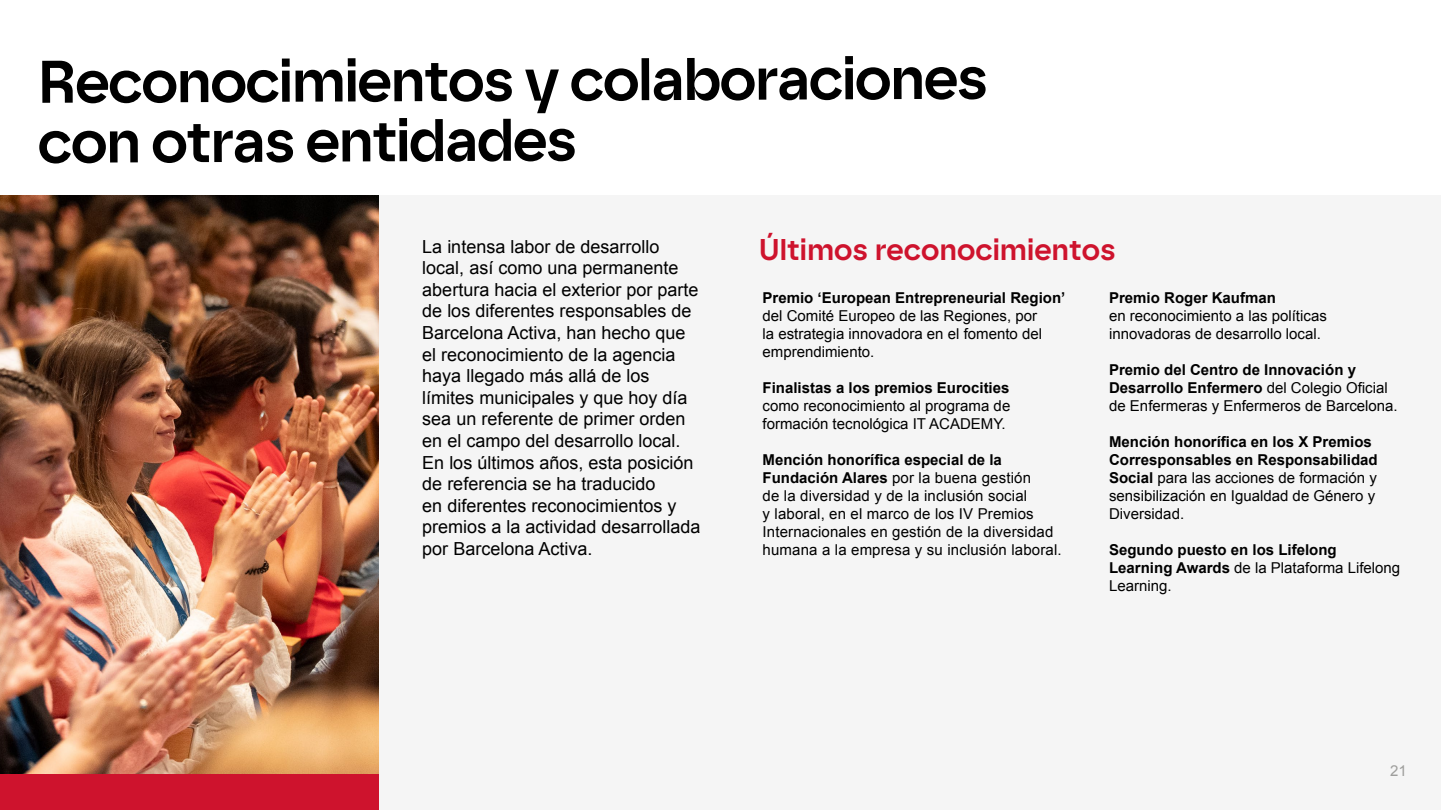
<style>
.page{position:relative;width:1441px;height:810px;background:#fff}
.page>*{position:absolute;margin:0;border:0;box-sizing:border-box;transform-origin:0 0}
.t1{font:600 60px "Safiro";letter-spacing:-.03em;color:#000}
.Secció___Titol_N2{font:600 30px "Safiro";color:#ce132d}
.Text___Destacat{font:18px/21.6px "Arial";color:#000}
.Text___Normal{font:15px/18px "Arial";color:#000}
.Text___Normal-2{font:700 15px "Arial";color:#000}
.t2{font:15px "Arial";color:#9e9e9c}
.s1{font-weight:700}
</style>
<div class="page">
<div style="left:0;top:196px;width:1440px;height:614px;background:#f5f5f5"></div>
<img style="left:0;top:196px;width:378px;height:579px">
<div style="left:0;top:775px;width:378px;height:35px;background:#ce132d"></div>
<p class="t1" style="left:37px;top:44px;width:952px">Reconocimientos y colaboraciones</p>
<p class="t1" style="left:38px;top:105px;width:541px">con otras entidades</p>
<p class="Text___Destacat" style="left:422px;top:236px;width:280px">La intensa labor de desarrollo local, así como una permanente abertura hacia el exterior por parte de los diferentes responsables de<br>Barcelona Activa, han hecho que el reconocimiento de la agencia haya llegado más allá de los límites municipales y que hoy día sea un referente de primer orden en el campo del desarrollo local.<br>En los últimos años, esta posición de referencia se ha traducido<br>en diferentes reconocimientos y premios a la actividad desarrollada por Barcelona Activa.</p>
<p class="Secció___Titol_N2" style="left:758px;top:231px;width:358px">Últimos reconocimientos</p>
<p class="Text___Normal" style="left:1108px;top:288px;width:219px"><span class="s1">Premio Roger Kaufman<br></span>en reconocimiento a las políticas innovadoras de desarrollo local.</p>
<p class="Text___Normal-2" style="left:1108px;top:359px;width:248px">Premio del Centro de Innovación y</p>
<p class="Text___Normal" style="left:1108px;top:378px;width:290px"><span class="s1">Desarrollo Enfermero</span> del Colegio Oficial de Enfermeras y Enfermeros de Barcelona.</p>
<p class="Text___Normal-2" style="left:1108px;top:431px;width:264px">Mención honorífica en los X Premios</p>
<p class="Text___Normal-2" style="left:1108px;top:449px;width:270px">Corresponsables en Responsabilidad</p>
<p class="Text___Normal" style="left:1108px;top:468px;width:269px;text-align:justify"><span class="s1">Social</span> para las acciones de formación y sensibilización en Igualdad de Género y Diversidad.</p>
<p class="Text___Normal-2" style="left:1108px;top:539px;width:229px">Segundo puesto en los Lifelong</p>
<p class="Text___Normal" style="left:1108px;top:558px;width:292px"><span class="s1">Learning Awards</span> de la Plataforma Lifelong<br>Learning.</p>
<p class="Text___Normal-2" style="left:762px;top:287px;width:304px">Premio ‘European Entrepreneurial Region’</p>
<p class="Text___Normal" style="left:762px;top:306px;width:281px">del Comité Europeo de las Regiones, por la estrategia innovadora en el fomento del emprendimiento.</p>
<p class="Text___Normal-2" style="left:762px;top:377px;width:248px">Finalistas a los premios Eurocities</p>
<p class="Text___Normal" style="left:762px;top:396px;width:249px">como reconocimiento al programa de formación tecnológica IT ACADEMY.</p>
<p class="Text___Normal-2" style="left:762px;top:449px;width:241px">Mención honorífica especial de la</p>
<p class="Text___Normal" style="left:762px;top:468px;width:300px"><span class="s1">Fundación Alares</span> por la buena gestión<br>de la diversidad y de la inclusión social<br>y laboral, en el marco de los IV Premios Internacionales en gestión de la diversidad humana a la empresa y su inclusión laboral.</p>
<p class="t2" style="left:1389px;top:761px;width:18px">21</p>
</div>
